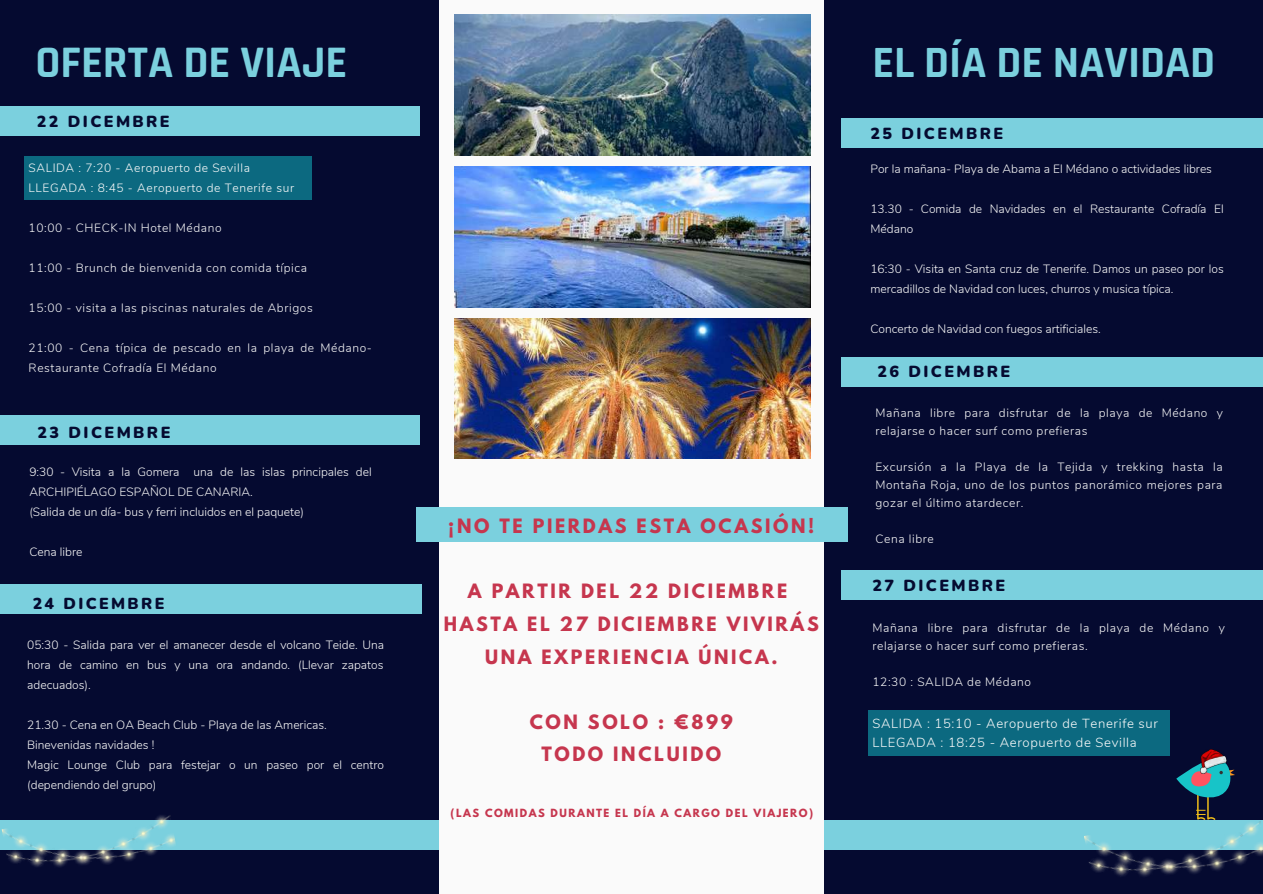
<style>
.page{position:relative;width:1263px;height:894px;background:#fff}
.page>*{position:absolute;margin:0;border:0;box-sizing:border-box;transform-origin:0 0}
.t1{font:700 45.6px "Rajdhani";color:#7bd0de}
.t2{font:700 45.15px "Rajdhani";color:#7bd0de}
.t3{font:700 17.55px/32.5px "League Spartan";letter-spacing:.15em;color:#c6364e;text-align:center}
.t4{font:900 16.05px "Nunito";letter-spacing:.15em;color:#050a30}
.t5{font:900 15.9px "Nunito";letter-spacing:.15em;color:#050a30}
.t6{font:300 13.2px/19.6px "Nunito";letter-spacing:.05em;color:#fafafa}
.t7{font:300 12px/20px "Nunito";color:#fafafa}
.t8{font:300 12px/18px "Nunito";letter-spacing:.05em;color:#fafafa}
.t9{font:700 10.05px "League Spartan";letter-spacing:.15em;color:#c6364e}
</style>
<div class="page">
<div style="left:0;top:0;width:1263px;height:893px;background:#050a30"></div>
<div style="left:0;top:820px;width:1263px;height:29px;background:#7bd0de"></div>
<div style="left:439px;top:0;width:385px;height:893px;background:#fafafa"></div>
<img style="left:454px;top:14px;width:357px;height:141px">
<img style="left:454px;top:166px;width:357px;height:141px">
<img style="left:454px;top:318px;width:357px;height:141px">
<svg style="left:1176px;top:759px;width:59px;height:45px"></svg>
<img style="left:1084px;top:804px;width:179px;height:73px">
<img style="left:2px;top:815px;width:176px;height:52px">
<div style="left:0;top:106px;width:420px;height:29px;background:#7bd0de"></div>
<div style="left:868px;top:710px;width:302px;height:45px;background:#0c6980"></div>
<img style="left:1200px;top:749px;width:26px;height:24px">
<div style="left:24px;top:155px;width:288px;height:44px;background:#0c6980"></div>
<div style="left:416px;top:507px;width:431px;height:35px;background:#7bd0de"></div>
<div style="left:0;top:415px;width:420px;height:29px;background:#7bd0de"></div>
<div style="left:0;top:584px;width:422px;height:29px;background:#7bd0de"></div>
<div style="left:841px;top:357px;width:422px;height:30px;background:#7bd0de"></div>
<div style="left:841px;top:570px;width:422px;height:29px;background:#7bd0de"></div>
<div style="left:841px;top:118px;width:422px;height:30px;background:#7bd0de"></div>
<h1 class="t1" style="left:35px;top:35px;width:313px">OFERTA DE VIAJE</h1>
<h3 class="t4" style="left:37px;top:111px;width:134px">22 DICEMBRE</h3>
<p class="t8" style="left:29px;top:158px;width:267px;line-height:20px">SALIDA : 7:20 - Aeropuerto de Sevilla<br>LLEGADA : 8:45 - Aeropuerto de Tenerife sur</p>
<p class="t8" style="left:29px;top:219px;width:195px">10:00 - CHECK-IN Hotel Médano</p>
<p class="t8" style="left:29px;top:259px;width:280px">11:00 - Brunch de bienvenida con comida típica</p>
<p class="t8" style="left:29px;top:299px;width:286px">15:00 - visita a las piscinas naturales de Abrigos</p>
<p class="t8" style="left:29px;top:338px;width:345px;line-height:20px">21:00 - Cena típica de pescado en la playa de Médano-<br>Restaurante Cofradía El Médano</p>
<h3 class="t4" style="left:38px;top:422px;width:134px">23 DICEMBRE</h3>
<p class="t7" style="left:29px;top:462px;width:344px">9:30 - Visita a la Gomera una de las islas principales del<br>ARCHIPIÉLAGO ESPAÑOL DE CANARIA.<br>(Salida de un día- bus y ferri incluidos en el paquete)</p>
<p class="t7" style="left:29px;top:542px;width:55px">Cena libre</p>
<h3 class="t5" style="left:33px;top:592px;width:133px">24 DICEMBRE</h3>
<p class="t7" style="left:27px;top:635px;width:358px;text-align:justify">05:30 - Salida para ver el amanecer desde el volcano Teide. Una hora de camino en bus y una ora andando. (Llevar zapatos adecuados).</p>
<p class="t7" style="left:27px;top:715px;width:358px">21.30 - Cena en OA Beach Club - Playa de las Americas.<br>Binevenidas navidades !<br>Magic Lounge Club para festejar o un paseo por el centro (dependiendo del grupo)</p>
<h3 class="t3" style="left:448px;top:512px;width:367px">¡NO TE PIERDAS ESTA OCASIÓN!</h3>
<h3 class="t3" style="left:444px;top:577px;width:376px">A PARTIR DEL 22 DICIEMBRE<br>HASTA EL 27 DICIEMBRE VIVIRÁS<br>UNA EXPERIENCIA ÚNICA.</h3>
<h3 class="t3" style="left:530px;top:707px;width:205px">CON SOLO : €899<br>TODO INCLUIDO</h3>
<p class="t9" style="left:450px;top:807px;width:364px">(LAS COMIDAS DURANTE EL DÍA A CARGO DEL VIAJERO)</p>
<h2 class="t2" style="left:872px;top:35px;width:344px">EL DÍA DE NAVIDAD</h2>
<h3 class="t4" style="left:870px;top:123px;width:134px">25 DICEMBRE</h3>
<p class="t7" style="left:870px;top:159px;width:343px">Por la mañana- Playa de Abama a El Médano o actividades libres</p>
<p class="t7" style="left:870px;top:199px;width:355px">13.30 - Comida de Navidades en el Restaurante Cofradía El<br>Médano</p>
<p class="t7" style="left:870px;top:259px;width:355px">16:30 - Visita en Santa cruz de Tenerife. Damos un paseo por los mercadillos de Navidad con luces, churros y musica típica.</p>
<p class="t7" style="left:870px;top:319px;width:232px">Concerto de Navidad con fuegos artificiales.</p>
<h3 class="t4" style="left:877px;top:361px;width:134px">26 DICEMBRE</h3>
<p class="t8" style="left:875px;top:404px;width:349px">Mañana libre para disfrutar de la playa de Médano y relajarse o hacer surf como prefieras</p>
<p class="t7" style="left:875px;top:458px;width:349px;line-height:18px;text-align:justify">Excursión a la Playa de la Tejida y trekking hasta la Montaña Roja, uno de los puntos panorámico mejores para gozar el último atardecer.</p>
<p class="t8" style="left:875px;top:530px;width:60px">Cena libre</p>
<h3 class="t4" style="left:872px;top:574px;width:134px">27 DICEMBRE</h3>
<p class="t8" style="left:872px;top:618px;width:354px">Mañana libre para disfrutar de la playa de Médano y relajarse o hacer surf como prefieras.</p>
<p class="t8" style="left:872px;top:672px;width:160px">12:30 : SALIDA de Médano</p>
<p class="t6" style="left:872px;top:713px;width:287px">SALIDA : 15:10 - Aeropuerto de Tenerife sur<br>LLEGADA : 18:25 - Aeropuerto de Sevilla</p>
</div>
